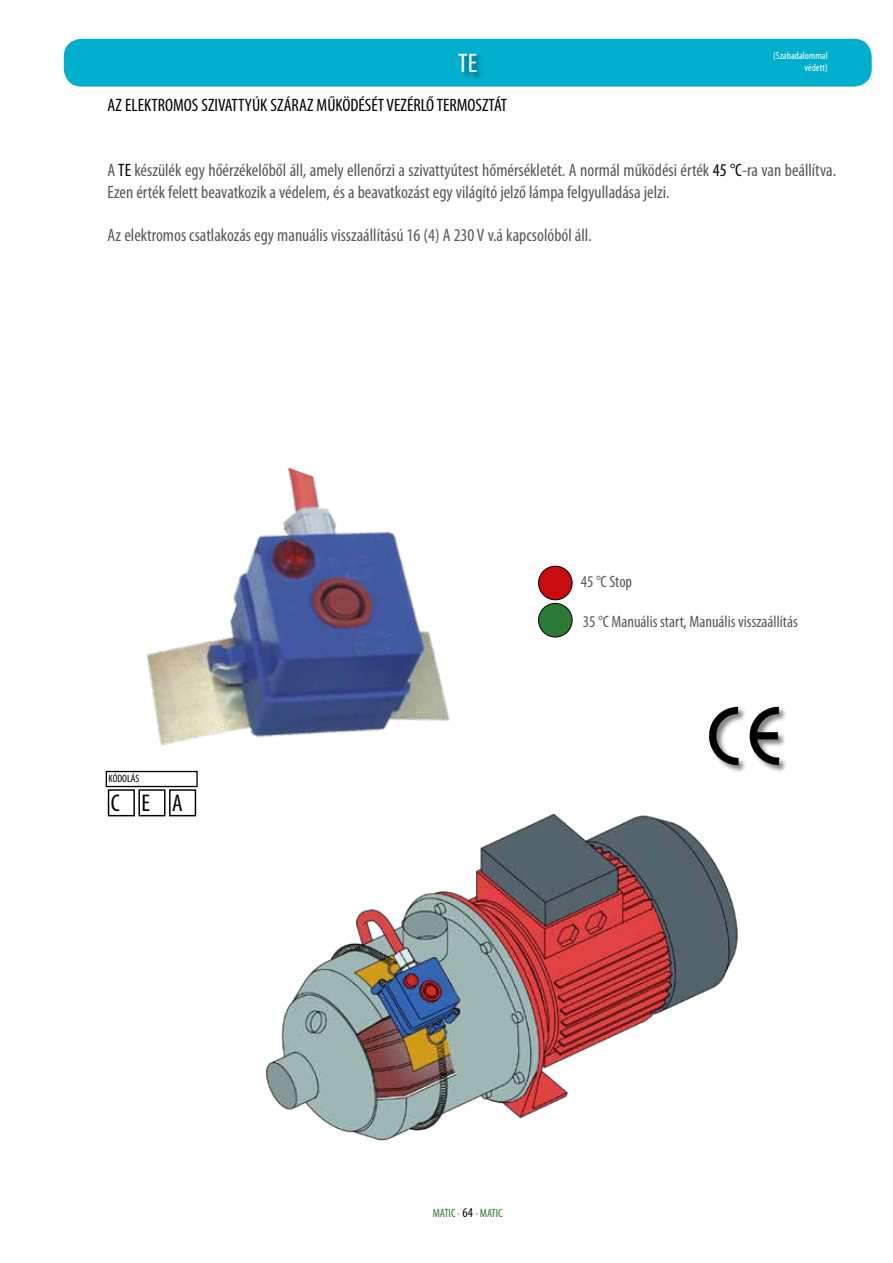
<style>
.page{position:relative;width:893px;height:1263px;background:#fff}
.page>*{position:absolute;margin:0;border:0;box-sizing:border-box;transform-origin:0 0}
.t1{font:condensed 27px "Myriad Pro";color:#fff}
.t2{font:condensed 24.3px "Myriad Pro";color:#000}
.t3{font:condensed 18px/21.8px "Myriad Pro";color:#565a5a}
.t4{font:condensed 18px "Myriad Pro";color:#000}
.t5{font:condensed 16.5px "Myriad Pro";color:#565a5a}
.t6{font:condensed 12px "Myriad Pro";letter-spacing:-.005em;color:#2a7b35}
.t7{font:condensed 10.8px "Myriad Pro";color:#000}
.t8{font:condensed 10.5px/12.6px "Myriad Pro";color:#fff;text-align:right}
.s1{color:#000}
.s2{font-size:13.5px;color:#000}
</style>
<div class="page">
<div style="left:64px;top:39px;width:808px;height:48px;background:#00aece;border-radius:18px"></div>
<div style="left:709px;top:707px;width:79px;height:67px;background:#000;opacity:.5"></div>
<img style="left:708px;top:706px;width:80px;height:60px">
<div style="left:458px;top:53px;width:27px;height:27px;background:#000;opacity:.5"></div>
<img style="left:105px;top:467px;width:345px;height:350px">
<img style="left:265px;top:813px;width:473px;height:328px">
<div style="left:538px;top:566px;width:34px;height:34px;background:#c90c0f;border-radius:50%"></div>
<div style="left:538px;top:566px;width:34px;height:34px;border:1px solid #000;border-radius:50%"></div>
<div style="left:538px;top:603px;width:34px;height:34px;background:#2a7b35;border-radius:50%"></div>
<div style="left:538px;top:603px;width:34px;height:34px;border:1px solid #000;border-radius:50%"></div>
<div style="left:109px;top:790px;width:25px;height:26px;background:#fff"></div>
<div style="left:108px;top:789px;width:27px;height:27px;border:1px solid #000"></div>
<div style="left:139px;top:790px;width:26px;height:26px;background:#fff"></div>
<div style="left:138px;top:789px;width:28px;height:27px;border:1px solid #000"></div>
<div style="left:170px;top:790px;width:25px;height:26px;background:#fff"></div>
<div style="left:169px;top:789px;width:27px;height:27px;border:1px solid #000"></div>
<div style="left:106px;top:771px;width:91px;height:15px;background:#fff"></div>
<div style="left:106px;top:771px;width:92px;height:16px;border:1px solid #000"></div>
<p class="t1" style="left:458px;top:46px;width:21px">TE</p>
<p class="t8" style="left:773px;top:49px;width:56px">(Szabadalommal védett)</p>
<p class="t4" style="left:108px;top:94px;width:401px">AZ ELEKTROMOS SZIVATTYÚK SZÁRAZ MŰKÖDÉSÉT VEZÉRLŐ TERMOSZTÁT</p>
<p class="t3" style="left:108px;top:159px;width:730px">A <span class="s1">TE</span> készülék egy hőérzékelőből áll, amely ellenőrzi a szivattyútest hőmérsékletét. A normál működési érték <span class="s1">45 °C</span>-ra van beállítva.<br>Ezen érték felett beavatkozik a védelem, és a beavatkozást egy világító jelző lámpa felgyulladása jelzi.</p>
<p class="t3" style="left:108px;top:224px;width:486px">Az elektromos csatlakozás egy manuális visszaállítású 16 (4) A 230 V v.á kapcsolóból áll.</p>
<p class="t7" style="left:109px;top:772px;width:32px">KÓDOLÁS</p>
<p class="t2" style="left:111px;top:788px;width:73px">CEA</p>
<p class="t5" style="left:581px;top:571px;width:53px">45 °C Stop</p>
<p class="t5" style="left:583px;top:612px;width:217px">35 °C Manuális start, Manuális visszaállítás</p>
<p class="t6" style="left:433px;top:1205px;width:71px">MATIC · <span class="s2">64</span> · MATIC</p>
</div>
